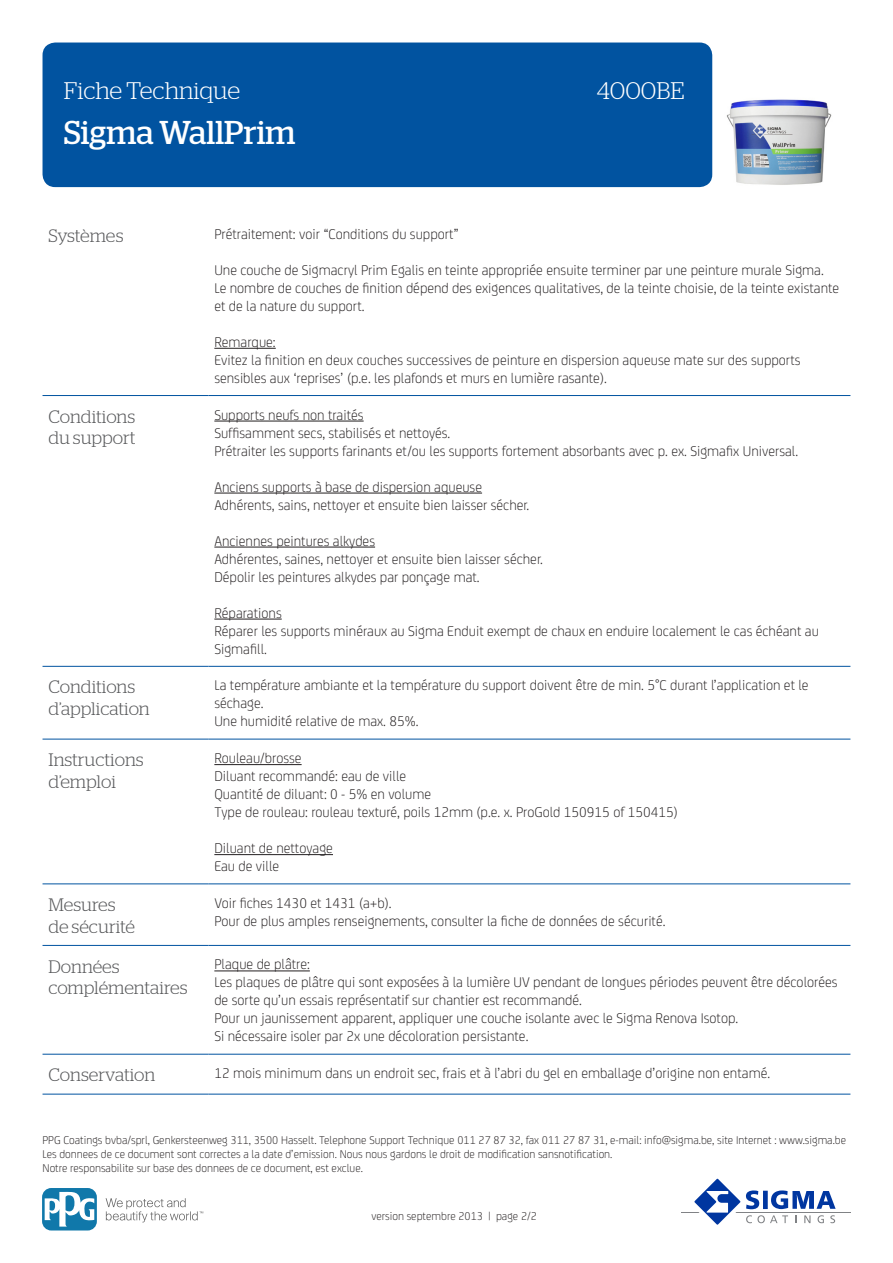
<style>
.page{position:relative;width:893px;height:1263px;background:#fff}
.page>*{position:absolute;margin:0;border:0;box-sizing:border-box;transform-origin:0 0}
.t1{font:33px "Stag";color:#fff}
.t2{font:300 24px "Stag";color:#fff}
.KOP{font:300 18px/21.6px "Stag";letter-spacing:-.005em;color:#57585a}
.BODY{font:300 15px/18px "FS Joey";color:#231f20}
.t3{font:300 12px/14.4px "FS Joey";color:#231f20}
</style>
<div class="page">
<div style="left:43px;top:43px;width:669px;height:144px;background:#0153a0;border-radius:13px"></div>
<hr style="left:681px;top:1211px;width:169px;height:1px;background:#808285">
<svg style="left:689px;top:1178px;width:147px;height:47px"></svg>
<svg style="left:106px;top:1198px;width:97px;height:24px"></svg>
<svg style="left:43px;top:1188px;width:54px;height:42px"></svg>
<svg style="left:45px;top:1191px;width:49px;height:35px"></svg>
<hr style="left:43px;top:395px;width:165px;height:1px;background:#0153a0">
<hr style="left:208px;top:395px;width:642px;height:1px;background:#0153a0">
<hr style="left:43px;top:666px;width:165px;height:1px;background:#0153a0">
<hr style="left:208px;top:666px;width:642px;height:1px;background:#0153a0">
<hr style="left:43px;top:739px;width:165px;height:1px;background:#0153a0">
<hr style="left:208px;top:739px;width:642px;height:1px;background:#0153a0">
<hr style="left:43px;top:883px;width:165px;height:1px;background:#0153a0">
<hr style="left:208px;top:883px;width:642px;height:1px;background:#0153a0">
<hr style="left:43px;top:945px;width:165px;height:1px;background:#0153a0">
<hr style="left:208px;top:945px;width:642px;height:1px;background:#0153a0">
<hr style="left:43px;top:1054px;width:165px;height:1px;background:#0153a0">
<hr style="left:208px;top:1054px;width:642px;height:1px;background:#0153a0">
<hr style="left:43px;top:1094px;width:165px;height:1px;background:#0153a0">
<hr style="left:208px;top:1094px;width:642px;height:1px;background:#0153a0">
<hr style="left:214px;top:348px;width:62px;height:1px;background:#231f20">
<hr style="left:214px;top:421px;width:150px;height:1px;background:#231f20">
<hr style="left:214px;top:493px;width:268px;height:1px;background:#231f20">
<hr style="left:214px;top:547px;width:161px;height:1px;background:#231f20">
<hr style="left:214px;top:619px;width:68px;height:1px;background:#231f20">
<hr style="left:214px;top:764px;width:88px;height:1px;background:#231f20">
<hr style="left:214px;top:854px;width:119px;height:1px;background:#231f20">
<hr style="left:214px;top:971px;width:96px;height:1px;background:#231f20">
<img style="left:727px;top:99px;width:105px;height:86px">
<h2 class="t2" style="left:64px;top:77px;width:178px">Fiche Technique</h2>
<h2 class="t2" style="left:597px;top:77px;width:89px">4000BE</h2>
<h1 class="t1" style="left:64px;top:114px;width:233px">Sigma WallPrim</h1>
<p class="KOP" style="left:49px;top:225px;width:76px">Systèmes</p>
<p class="BODY" style="left:214px;top:224px;width:246px">Prétraitement: voir “Conditions du support”</p>
<p class="BODY" style="left:214px;top:260px;width:626px">Une couche de Sigmacryl Prim Egalis en teinte appropriée ensuite terminer par une peinture murale Sigma.<br>Le nombre de couches de finition dépend des exigences qualitatives, de la teinte choisie, de la teinte existante et de la nature du support.</p>
<p class="BODY" style="left:214px;top:332px;width:588px">Remarque:<br>Evitez la finition en deux couches successives de peinture en dispersion aqueuse mate sur des supports sensibles aux ‘reprises’ (p.e. les plafonds et murs en lumière rasante).</p>
<p class="KOP" style="left:49px;top:405px;width:88px">Conditions du support</p>
<p class="BODY" style="left:214px;top:405px;width:585px">Supports neufs non traités<br>Suffisamment secs, stabilisés et nettoyés.<br>Prétraiter les supports farinants et/ou les supports fortement absorbants avec p. ex. Sigmafix Universal.</p>
<p class="BODY" style="left:214px;top:477px;width:316px">Anciens supports à base de dispersion aqueuse<br>Adhérents, sains, nettoyer et ensuite bien laisser sécher.</p>
<p class="BODY" style="left:214px;top:531px;width:330px">Anciennes peintures alkydes<br>Adhérentes, saines, nettoyer et ensuite bien laisser sécher.<br>Dépolir les peintures alkydes par ponçage mat.</p>
<p class="BODY" style="left:214px;top:603px;width:606px">Réparations<br>Réparer les supports minéraux au Sigma Enduit exempt de chaux en enduire localement le cas échéant au<br>Sigmafill.</p>
<p class="KOP" style="left:49px;top:676px;width:103px">Conditions d’application</p>
<p class="BODY" style="left:214px;top:675px;width:596px">La température ambiante et la température du support doivent être de min. 5°C durant l’application et le séchage.<br>Une humidité relative de max. 85%.</p>
<p class="KOP" style="left:49px;top:749px;width:97px">Instructions d’emploi</p>
<p class="BODY" style="left:214px;top:748px;width:465px">Rouleau/brosse<br>Diluant recommandé: eau de ville<br>Quantité de diluant: 0 - 5% en volume<br>Type de rouleau: rouleau texturé, poils 12mm (p.e. x. ProGold 150915 of 150415)</p>
<p class="BODY" style="left:214px;top:838px;width:120px">Diluant de nettoyage<br>Eau de ville</p>
<p class="KOP" style="left:49px;top:894px;width:88px">Mesures de sécurité</p>
<p class="BODY" style="left:214px;top:893px;width:453px">Voir fiches 1430 et 1431 (a+b).<br>Pour de plus amples renseignements, consulter la fiche de données de sécurité.</p>
<p class="KOP" style="left:49px;top:955px;width:141px">Données complémentaires</p>
<p class="BODY" style="left:214px;top:954px;width:625px">Plaque de plâtre:<br>Les plaques de plâtre qui sont exposées à la lumière UV pendant de longues périodes peuvent être décolorées de sorte qu’un essais représentatif sur chantier est recommandé.<br>Pour un jaunissement apparent, appliquer une couche isolante avec le Sigma Renova Isotop.<br>Si nécessaire isoler par 2x une décoloration persistante.</p>
<p class="KOP" style="left:49px;top:1064px;width:108px">Conservation</p>
<p class="BODY" style="left:214px;top:1063px;width:557px">12 mois minimum dans un endroit sec, frais et à l’abri du gel en emballage d’origine non entamé.</p>
<p class="t3" style="left:43px;top:1132px;width:805px">PPG Coatings bvba/sprl, Genkersteenweg 311, 3500 Hasselt. Telephone Support Technique 011 27 87 32, fax 011 27 87 31, e-mail: info@sigma.be, site Internet : www.sigma.be<br>Les donnees de ce document sont correctes a la date d’emission. Nous nous gardons le droit de modification sansnotification.<br>Notre responsabilite sur base des donnees de ce document, est exclue.</p>
<p class="t3" style="left:371px;top:1208px;width:167px">version septembre 2013 | page 2/2</p>
</div>
